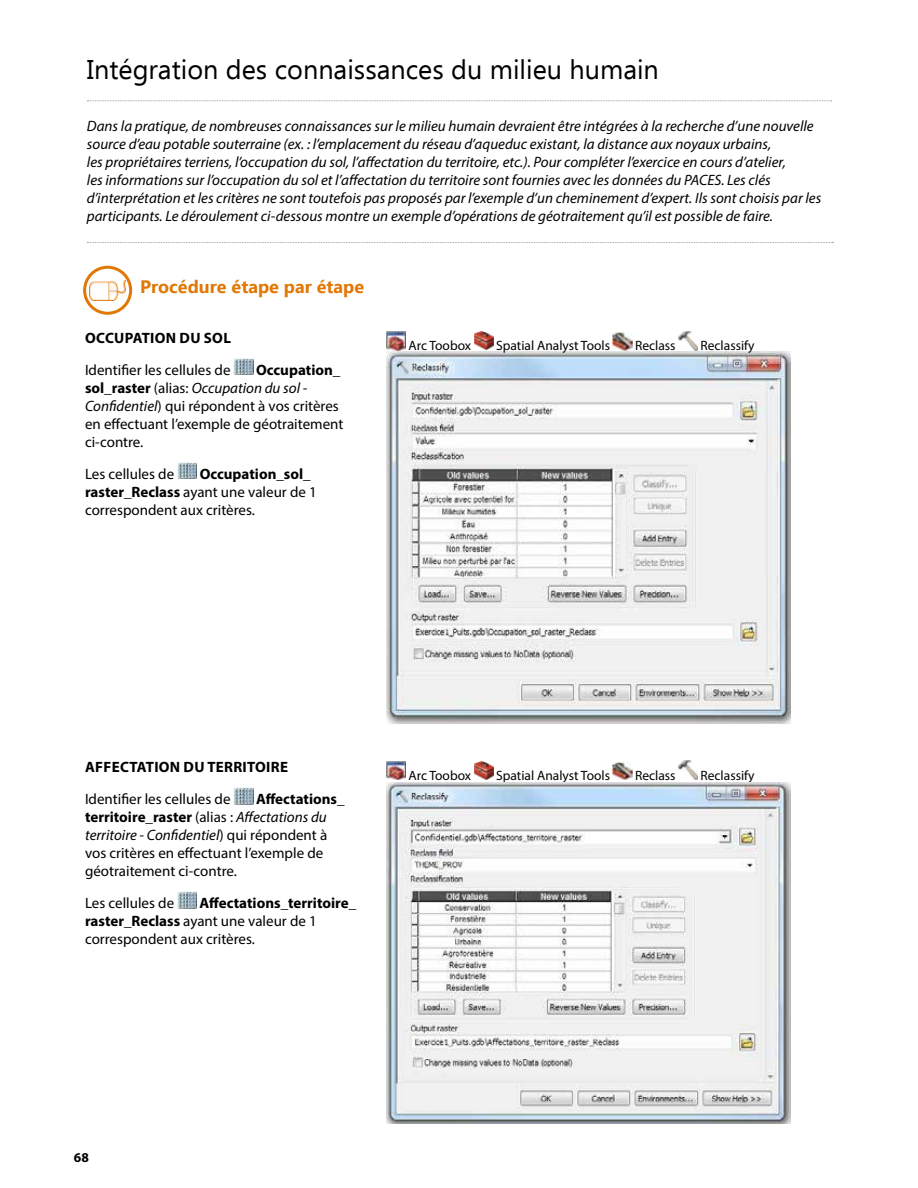
<style>
.page{position:relative;width:918px;height:1188px;background:#fff}
.page>*{position:absolute;margin:0;border:0;box-sizing:border-box;transform-origin:0 0}
.t1{font:27px "Ebrima";color:#000}
.t2{font:700 18px "Ebrima";color:#e17805}
.t3{font:italic 15px/18px "Myriad Pro";color:#000}
.t4{font:15px/18px "Myriad Pro";color:#000}
.t5{font:700 15px "Myriad Pro";letter-spacing:.02em;color:#000}
.t6{font:13.5px "Myriad Pro";color:#000}
.t7{font:700 13.5px "Myriad Pro";color:#000}
.s1{font-weight:700}
.s2{font-style:italic}
</style>
<div class="page">
<svg style="left:85px;top:267px;width:46px;height:46px"></svg>
<div style="left:83px;top:266px;width:49px;height:49px;border:3px solid #e17805;border-radius:50%"></div>
<img style="left:90px;top:280px;width:35px;height:20px">
<img style="left:234px;top:358px;width:19px;height:17px">
<img style="left:177px;top:462px;width:20px;height:17px">
<img style="left:387px;top:352px;width:403px;height:371px">
<img style="left:387px;top:332px;width:19px;height:18px">
<img style="left:474px;top:332px;width:19px;height:18px">
<img style="left:613px;top:333px;width:19px;height:17px">
<img style="left:678px;top:331px;width:20px;height:19px">
<svg style="left:87px;top:100px;width:745px;height:1px"></svg>
<svg style="left:87px;top:242px;width:747px;height:1px"></svg>
<img style="left:387px;top:762px;width:19px;height:18px">
<img style="left:474px;top:762px;width:19px;height:17px">
<img style="left:613px;top:762px;width:19px;height:18px">
<img style="left:678px;top:761px;width:20px;height:19px">
<img style="left:387px;top:782px;width:403px;height:341px">
<img style="left:234px;top:788px;width:19px;height:16px">
<img style="left:177px;top:892px;width:20px;height:16px">
<h1 class="t1" style="left:87px;top:50px;width:573px">Intégration des connaissances du milieu humain</h1>
<p class="t3" style="left:87px;top:117px;width:736px">Dans la pratique, de nombreuses connaissances sur le milieu humain devraient être intégrées à la recherche d’une nouvelle source d’eau potable souterraine (ex. : l’emplacement du réseau d’aqueduc existant, la distance aux noyaux urbains,<br>les propriétaires terriens, l’occupation du sol, l’affectation du territoire, etc.). Pour compléter l’exercice en cours d’atelier,<br>les informations sur l’occupation du sol et l’affectation du territoire sont fournies avec les données du PACES. Les clés d’interprétation et les critères ne sont toutefois pas proposés par l’exemple d’un cheminement d’expert. Ils sont choisis par les participants. Le déroulement ci-dessous montre un exemple d’opérations de géotraitement qu’il est possible de faire.</p>
<p class="t2" style="left:140px;top:273px;width:226px">Procédure étape par étape</p>
<p class="t5" style="left:85px;top:328px;width:147px">OCCUPATION DU SOL</p>
<p class="t4" style="left:85px;top:360px;width:147px">Identifier les cellules de</p>
<p class="t4" style="left:85px;top:360px;width:260px;text-indent:171px"><span class="s1">Occupation_ sol_raster</span> (alias: <span class="s2">Occupation du sol -<br>Confidentiel</span>) qui répondent à vos critères en effectuant l’exemple de géotraitement ci-contre.</p>
<p class="t4" style="left:85px;top:464px;width:91px">Les cellules de</p>
<p class="t4" style="left:85px;top:464px;width:233px;text-indent:115px"><span class="s1">Occupation_sol_ raster_Reclass</span> ayant une valeur de 1 correspondent aux critères.</p>
<p class="t6" style="left:409px;top:337px;width:64px">Arc Toobox</p>
<p class="t6" style="left:496px;top:337px;width:115px">Spatial Analyst Tools</p>
<p class="t6" style="left:635px;top:337px;width:42px">Reclass</p>
<p class="t6" style="left:701px;top:337px;width:55px">Reclassify</p>
<p class="t5" style="left:85px;top:757px;width:204px">AFFECTATION DU TERRITOIRE</p>
<p class="t4" style="left:85px;top:790px;width:147px">Identifier les cellules de</p>
<p class="t4" style="left:85px;top:790px;width:261px;text-indent:171px"><span class="s1">Affectations_ territoire_raster</span> (alias : <span class="s2">Affectations du territoire - Confidentiel</span>) qui répondent à vos critères en effectuant l’exemple de géotraitement ci-contre.</p>
<p class="t4" style="left:85px;top:894px;width:91px">Les cellules de</p>
<p class="t4" style="left:85px;top:894px;width:273px;text-indent:115px"><span class="s1">Affectations_territoire_ raster_Reclass</span> ayant une valeur de 1 correspondent aux critères.</p>
<p class="t6" style="left:409px;top:767px;width:64px">Arc Toobox</p>
<p class="t6" style="left:496px;top:767px;width:115px">Spatial Analyst Tools</p>
<p class="t6" style="left:635px;top:767px;width:42px">Reclass</p>
<p class="t6" style="left:701px;top:767px;width:55px">Reclassify</p>
<p class="t7" style="left:74px;top:1149px;width:16px">68</p>
</div>
